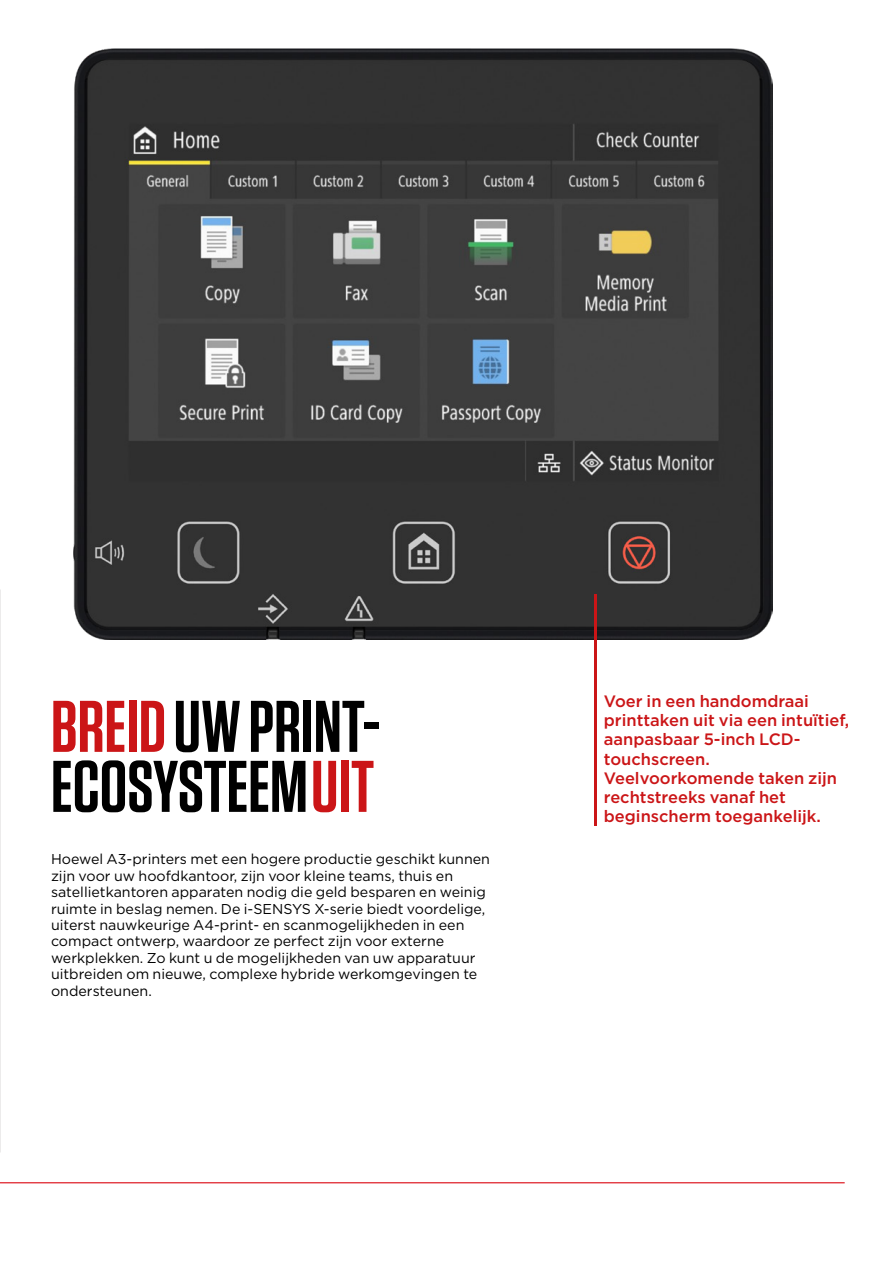
<style>
.page{position:relative;width:893px;height:1263px;background:#fff}
.page>*{position:absolute;margin:0;border:0;box-sizing:border-box;transform-origin:0 0}
.t1{font:600 72.9px/60px "Tungsten";color:#000}
.t2{font:500 16.5px/19.2px "Gotham";color:#cb1517}
.t3{font:14.25px/16.4px "Gotham";color:#000}
.s1{color:#cb1517}
</style>
<div class="page">
<hr style="left:0;top:1182px;width:845px;height:1px;background:#db0812">
<img style="left:73px;top:48px;width:699px;height:591px">
<hr style="left:594px;top:594px;width:3px;height:232px;background:#cb1517">
<h1 class="t1" style="left:51px;top:698px;width:330px"><span class="s1">BREID</span> UW PRINT-<br>ECOSYSTEEM<span class="s1">UIT</span></h1>
<p class="t2" style="left:604px;top:691px;width:247px">Voer in een handomdraai printtaken uit via een intuïtief, aanpasbaar 5-inch LCD&shy;touchscreen.<br>Veelvoorkomende taken zijn rechtstreeks vanaf het beginscherm toegankelijk.</p>
<p class="t3" style="left:51px;top:851px;width:441px">Hoewel A3-printers met een hogere productie geschikt kunnen zijn voor uw hoofdkantoor, zijn voor kleine teams, thuis en satellietkantoren apparaten nodig die geld besparen en weinig ruimte in beslag nemen. De i-SENSYS X-serie biedt voordelige, uiterst nauwkeurige A4-print- en scanmogelijkheden in een compact ontwerp, waardoor ze perfect zijn voor externe werkplekken. Zo kunt u de mogelijkheden van uw apparatuur uitbreiden om nieuwe, complexe hybride werkomgevingen te ondersteunen.</p>
</div>
